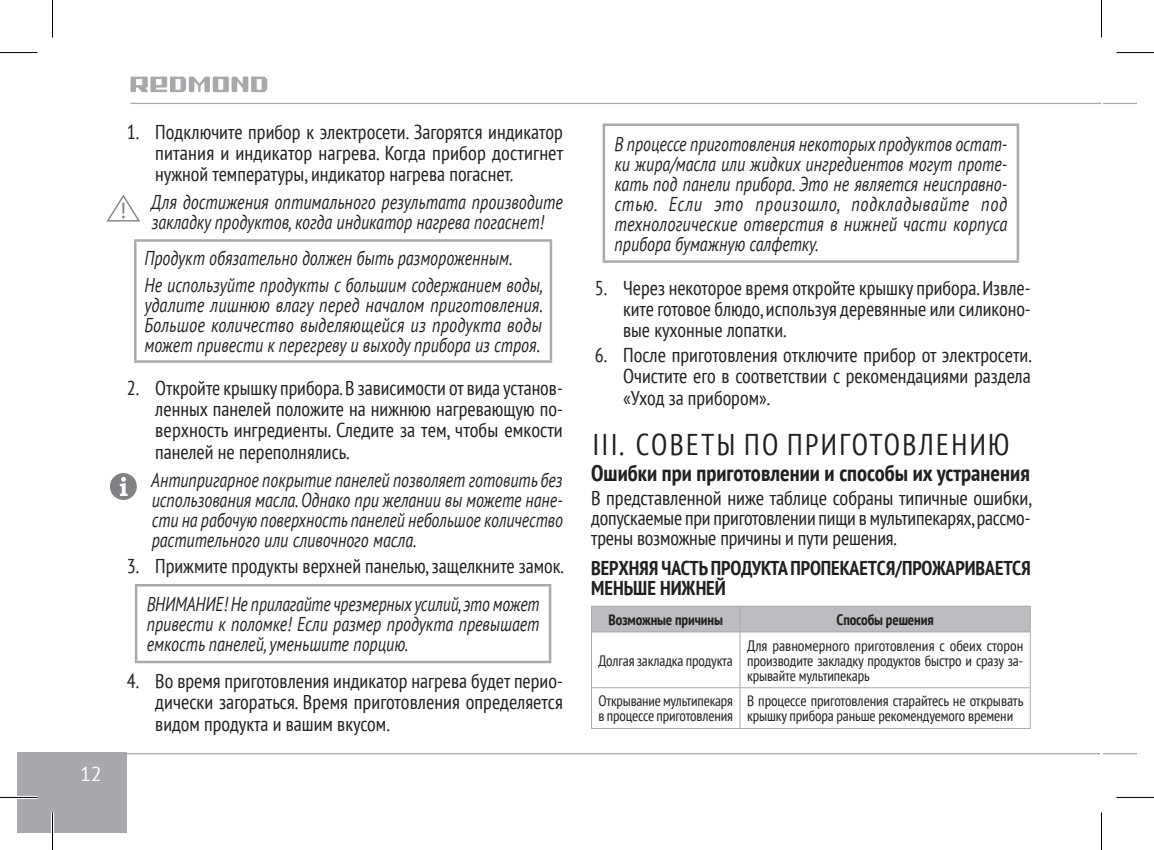
<style>
.page{position:relative;width:1154px;height:850px;background:#fff}
.page>*{position:absolute;margin:0;border:0;box-sizing:border-box;transform-origin:0 0}
.t1{font:condensed 30px "PT Sans";letter-spacing:.08em;color:#231f20}
.Heading_2{font:700 condensed 22.5px "PT Sans";color:#231f20}
.t2{font:condensed 20px/21.2px "PT Sans";color:#231f20;text-align:justify}
.Footnote_1{font:italic 20px/20px "PT Sans";color:#231f20;text-align:justify;scale:.8 1}
.Footnote_1-2{font:italic 20px/20px "PT Sans";color:#231f20;text-align:justify;scale:.78 1}
.Heading_3{font:700 condensed 20px/20px "PT Sans";letter-spacing:-.005em;color:#231f20}
.t3{font:20px "PT Sans";color:#fff}
.Plain_Text{font:condensed 15px/15px "PT Sans";letter-spacing:-.01em;color:#231f20}
.Plain_Text_Header{font:700 condensed 15px "PT Sans";letter-spacing:-.01em;color:#231f20}
</style>
<div class="page">
<div style="left:17px;top:752px;width:110px;height:80px;background:#a8a9ad"></div>
<svg style="left:130px;top:77px;width:137px;height:15px"></svg>
<hr style="left:130px;top:103px;width:971px;height:1px;background:#a8a9ad">
<hr style="left:102px;top:752px;width:998px;height:2px;background:#a8a9ad">
<hr style="left:1103px;top:103px;width:34px;height:1px;background:#a8a9ad">
<hr style="left:1103px;top:752px;width:34px;height:2px;background:#a8a9ad">
<hr style="left:134px;top:239px;width:418px;height:2px;background:#a8a9ad">
<hr style="left:134px;top:241px;width:2px;height:119px;background:#a8a9ad">
<hr style="left:550px;top:241px;width:2px;height:119px;background:#a8a9ad">
<hr style="left:134px;top:360px;width:418px;height:2px;background:#a8a9ad">
<hr style="left:135px;top:583px;width:416px;height:3px;background:#a8a9ad">
<hr style="left:135px;top:586px;width:2px;height:74px;background:#a8a9ad">
<hr style="left:549px;top:586px;width:2px;height:74px;background:#a8a9ad">
<hr style="left:135px;top:660px;width:416px;height:3px;background:#a8a9ad">
<svg style="left:107px;top:194px;width:33px;height:27px"></svg>
<svg style="left:110px;top:473px;width:27px;height:26px"></svg>
<hr style="left:603px;top:123px;width:416px;height:3px;background:#a8a9ad">
<hr style="left:603px;top:126px;width:2px;height:134px;background:#a8a9ad">
<hr style="left:1016px;top:126px;width:3px;height:134px;background:#a8a9ad">
<hr style="left:603px;top:260px;width:416px;height:3px;background:#a8a9ad">
<hr style="left:591px;top:605px;width:149px;height:1px;background:#a8a9ad">
<hr style="left:740px;top:605px;width:290px;height:1px;background:#a8a9ad">
<div style="left:591px;top:606px;width:440px;height:25px;background:#bcbdc0"></div>
<hr style="left:591px;top:631px;width:149px;height:1px;background:#a8a9ad">
<hr style="left:591px;top:632px;width:1px;height:55px;background:#a8a9ad">
<hr style="left:740px;top:631px;width:290px;height:1px;background:#a8a9ad">
<hr style="left:739px;top:632px;width:1px;height:55px;background:#a8a9ad">
<hr style="left:1030px;top:632px;width:1px;height:55px;background:#a8a9ad">
<hr style="left:591px;top:687px;width:149px;height:1px;background:#a8a9ad">
<hr style="left:591px;top:687px;width:1px;height:40px;background:#a8a9ad">
<hr style="left:740px;top:687px;width:290px;height:1px;background:#a8a9ad">
<hr style="left:739px;top:687px;width:1px;height:40px;background:#a8a9ad">
<hr style="left:1030px;top:687px;width:1px;height:40px;background:#a8a9ad">
<hr style="left:591px;top:727px;width:149px;height:1px;background:#a8a9ad">
<hr style="left:740px;top:727px;width:290px;height:1px;background:#a8a9ad">
<hr style="left:0;top:795px;width:38px;height:3px;background:#fff">
<hr style="left:51px;top:812px;width:3px;height:37px;background:#fff">
<hr style="left:0;top:52px;width:38px;height:1px;background:#000">
<hr style="left:1116px;top:52px;width:38px;height:1px;background:#000">
<hr style="left:0;top:796px;width:38px;height:1px;background:#000">
<hr style="left:1116px;top:796px;width:38px;height:1px;background:#000">
<hr style="left:52px;top:0;width:1px;height:38px;background:#000">
<hr style="left:52px;top:812px;width:1px;height:37px;background:#000">
<hr style="left:1101px;top:0;width:1px;height:38px;background:#000">
<hr style="left:1101px;top:812px;width:1px;height:37px;background:#000">
<p class="t3" style="left:80px;top:760px;width:23px">12</p>
<p class="t2" style="left:155px;top:121px;width:410px;text-indent:-28px">1. Подключите прибор к электросети. Загорятся индикатор питания и индикатор нагрева. Когда прибор достигнет нужной температуры, индикатор нагрева погаснет.</p>
<p class="Footnote_1" style="left:151px;top:191px;width:516px">Для достижения оптимального результата производите закладку продуктов, когда индикатор нагрева погаснет!</p>
<p class="Footnote_1" style="left:144px;top:247px;width:461px">Продукт обязательно должен быть размороженным.</p>
<p class="Footnote_1" style="left:144px;top:275px;width:500px">Не используйте продукты с большим содержанием воды, удалите лишнюю влагу перед началом приготовления.<br>Большое количество выделяющейся из продукта воды может привести к перегреву и выходу прибора из строя.</p>
<p class="t2" style="left:155px;top:376px;width:409px;text-indent:-28px">2. Откройте крышку прибора. В зависимости от вида установ&shy;ленных панелей положите на нижнюю нагревающую по&shy;верхность ингредиенты. Следите за тем, чтобы емкости панелей не переполнялись.</p>
<p class="Footnote_1" style="left:151px;top:469px;width:516px">Антипригарное покрытие панелей позволяет готовить без использования масла. Однако при желании вы можете нане&shy;сти на рабочую поверхность панелей небольшое количество растительного или сливочного масла.</p>
<p class="t2" style="left:127px;top:555px;width:439px">3. Прижмите продукты верхней панелью, защелкните замок.</p>
<p class="Footnote_1-2" style="left:147px;top:593px;width:505px">ВНИМАНИЕ! Не прилагайте чрезмерных усилий, это может привести к поломке! Если размер продукта превышает емкость панелей, уменьшите порцию.</p>
<p class="t2" style="left:155px;top:669px;width:409px;text-indent:-28px">4. Во время приготовления индикатор нагрева будет перио&shy;дически загораться. Время приготовления определяется видом продукта и вашим вкусом.</p>
<p class="Footnote_1" style="left:614px;top:133px;width:492px">В процессе приготовления некоторых продуктов остат&shy;ки жира/масла или жидких ингредиентов могут проте&shy;кать под панели прибора. Это не является неисправно&shy;стью. Если это произошло, подкладывайте под технологические отверстия в нижней части корпуса прибора бумажную салфетку.</p>
<p class="t2" style="left:623px;top:276px;width:409px;text-indent:-28px">5. Через некоторое время откройте крышку прибора. Извле&shy;ките готовое блюдо, используя деревянные или силиконо&shy;вые кухонные лопатки.</p>
<p class="t2" style="left:623px;top:344px;width:410px;text-indent:-28px">6. После приготовления отключите прибор от электросети.<br>Очистите его в соответствии с рекомендациями раздела «Уход за прибором».</p>
<p class="t1" style="left:592px;top:425px;width:419px">III. СОВЕТЫ ПО ПРИГОТОВЛЕНИЮ</p>
<p class="Heading_2" style="left:591px;top:458px;width:440px">Ошибки при приготовлении и способы их устранения</p>
<p class="t2" style="left:591px;top:487px;width:443px;line-height:20px">В представленной ниже таблице собраны типичные ошибки, допускаемые при приготовлении пищи в мультипекарях, рассмо&shy;трены возможные причины и пути решения.</p>
<p class="Heading_3" style="left:591px;top:557px;width:441px">ВЕРХНЯЯ ЧАСТЬ ПРОДУКТА ПРОПЕКАЕТСЯ/ПРОЖАРИВАЕТСЯ<br>МЕНЬШЕ НИЖНЕЙ</p>
<p class="Plain_Text_Header" style="left:609px;top:609px;width:116px">Возможные причины</p>
<p class="Plain_Text_Header" style="left:836px;top:609px;width:99px">Способы решения</p>
<p class="Plain_Text" style="left:598px;top:652px;width:136px">Долгая закладка продукта</p>
<p class="Plain_Text" style="left:747px;top:637px;width:278px;text-align:justify">Для равномерного приготовления с обеих сторон производите закладку продуктов быстро и сразу за&shy;крывайте мультипекарь</p>
<p class="Plain_Text" style="left:598px;top:693px;width:136px">Открывание мультипекаря в процессе приготовления</p>
<p class="Plain_Text" style="left:747px;top:693px;width:278px">В процессе приготовления старайтесь не открывать крышку прибора раньше рекомендуемого времени</p>
</div>
